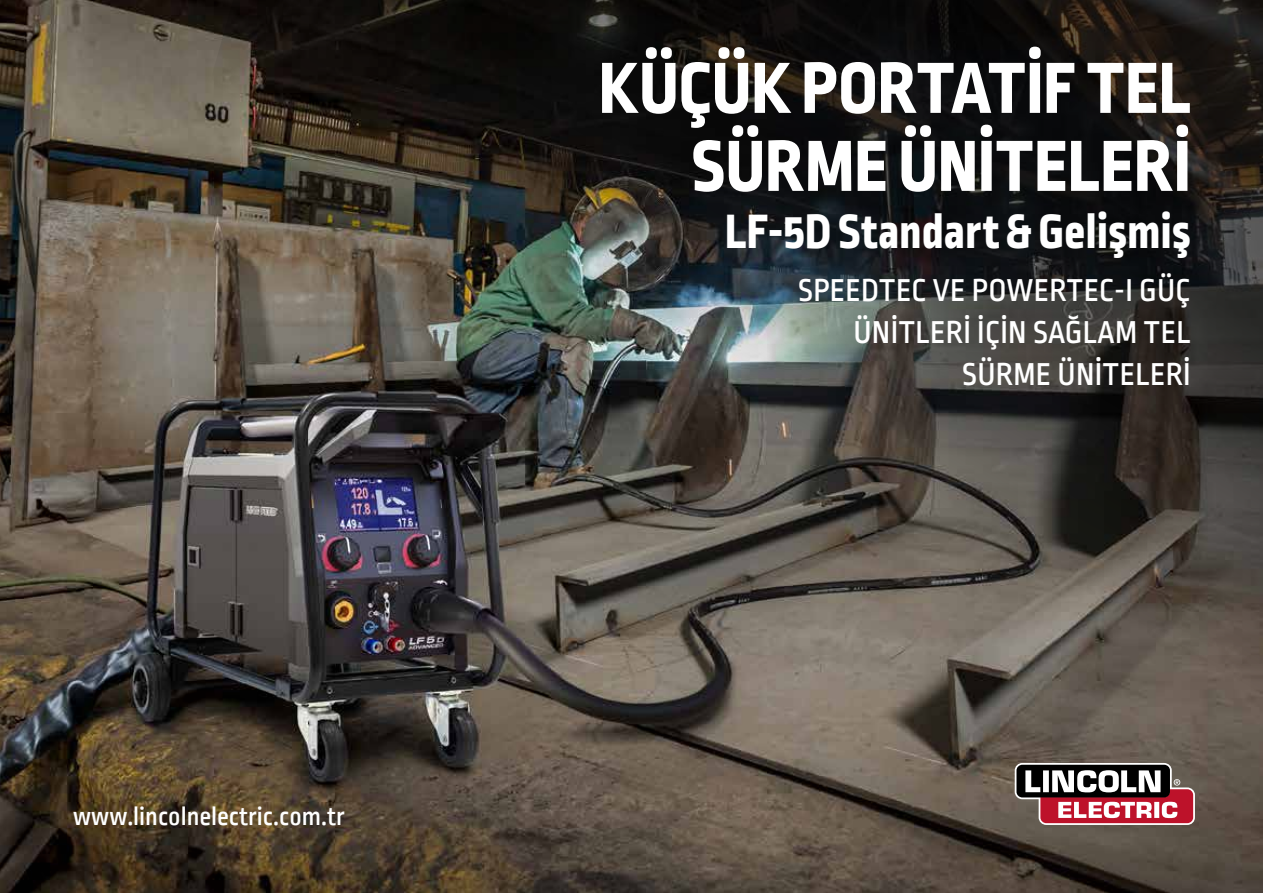
<style>
.page{position:relative;width:1263px;height:893px;background:#fff}
.page>*{position:absolute;margin:0;border:0;box-sizing:border-box;transform-origin:0 0}
.t1{font:800 76.35px/78px "Ropa Sans Pro";color:#fff;text-align:right;scale:.96 1}
.t2{font:800 50.85px "Ropa Sans Pro";letter-spacing:.01em;color:#fff;scale:.96 1}
.t3{font:500 33.45px/42px "Ropa Sans Pro";letter-spacing:.01em;color:#fff;text-align:right;scale:.96 1}
.t4{font:500 27px "Ropa Sans PTT";color:#fff}
</style>
<div class="page">
<img style="left:0;top:0;width:73px;height:893px">
<img style="left:73px;top:0;width:1190px;height:893px">
<svg style="left:1015px;top:763px;width:180px;height:62px"></svg>
<p class="t4" style="left:73px;top:801px;width:273px">www.lincolnelectric.com.tr</p>
<h1 class="t1" style="left:599px;top:53px;width:618px">KÜÇÜK PORTATİF TEL<br>SÜRME ÜNİTELERİ</h1>
<h2 class="t2" style="left:725px;top:202px;width:486px">LF-5D Standart &amp; Gelişmiş</h2>
<p class="t3" style="left:798px;top:271px;width:410px">SPEEDTEC VE POWERTEC-I GÜÇ<br>ÜNİTLERİ İÇİN SAĞLAM TEL<br>SÜRME ÜNİTELERİ</p>
</div>
